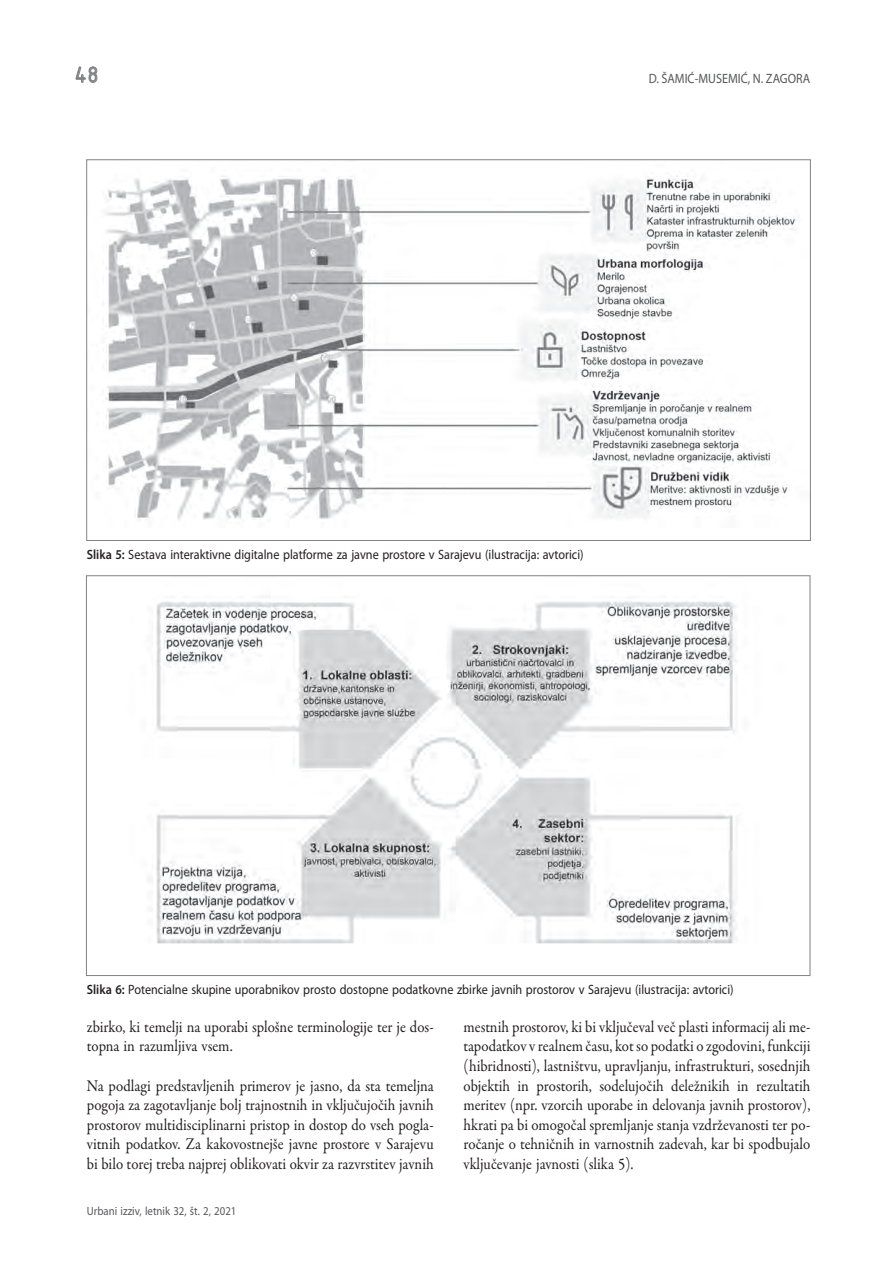
<style>
.page{position:relative;width:893px;height:1262px;background:#fff}
.page>*{position:absolute;margin:0;border:0;box-sizing:border-box;transform-origin:0 0}
.t1{font:24px "ISOCTEUR";color:#808285}
.t2{font:16.5px/19.5px "Garamond Premr Pro";color:#231f20;text-align:justify;scale:.9 1}
.t3{font:13.5px "Myriad Pro";color:#231f20;scale:.9 1}
.t4{font:13.5px "Myriad Pro";color:#57585a;scale:.9 1}
.t5{font:12px "Myriad Pro";color:#57585a;scale:.9 1}
.s1{font-weight:600}
</style>
<div class="page">
<svg style="left:75px;top:66px;width:23px;height:17px"></svg>
<img style="left:103px;top:175px;width:693px;height:346px">
<img style="left:149px;top:597px;width:588px;height:347px">
<h1 class="t1" style="left:72px;top:59px;width:31px">48</h1>
<p class="t4" style="left:648px;top:71px;width:181px">D. ŠAMIĆ-MUSEMIĆ, N. ZAGORA</p>
<p class="t3" style="left:87px;top:547px;width:553px"><span class="s1">Slika 5:</span> Sestava interaktivne digitalne platforme za javne prostore v Sarajevu (ilustracija: avtorici)</p>
<p class="t3" style="left:87px;top:982px;width:719px"><span class="s1">Slika 6:</span> Potencialne skupine uporabnikov prosto dostopne podatkovne zbirke javnih prostorov v Sarajevu (ilustracija: avtorici)</p>
<p class="t2" style="left:87px;top:1017px;width:387px">zbirko, ki temelji na uporabi splošne terminologije ter je dos&shy;topna in razumljiva vsem.</p>
<p class="t2" style="left:87px;top:1076px;width:387px">Na podlagi predstavljenih primerov je jasno, da sta temeljna pogoja za zagotavljanje bolj trajnostnih in vključujočih javnih prostorov multidisciplinarni pristop in dostop do vseh pogla&shy;vitnih podatkov. Za kakovostnejše javne prostore v Sarajevu bi bilo torej treba najprej oblikovati okvir za razvrstitev javnih</p>
<p class="t5" style="left:87px;top:1204px;width:168px">Urbani izziv, letnik 32, št. 2, 2021</p>
<p class="t2" style="left:463px;top:1017px;width:387px">mestnih prostorov, ki bi vključeval več plasti informacij ali me&shy;tapodatkov v realnem času, kot so podatki o zgodovini, funkciji (hibridnosti), lastništvu, upravljanju, infrastrukturi, sosednjih objektih in prostorih, sodelujočih deležnikih in rezultatih meritev (npr. vzorcih uporabe in delovanja javnih prostorov), hkrati pa bi omogočal spremljanje stanja vzdrževanosti ter po&shy;ročanje o tehničnih in varnostnih zadevah, kar bi spodbujalo vključevanje javnosti (slika 5).</p>
</div>
